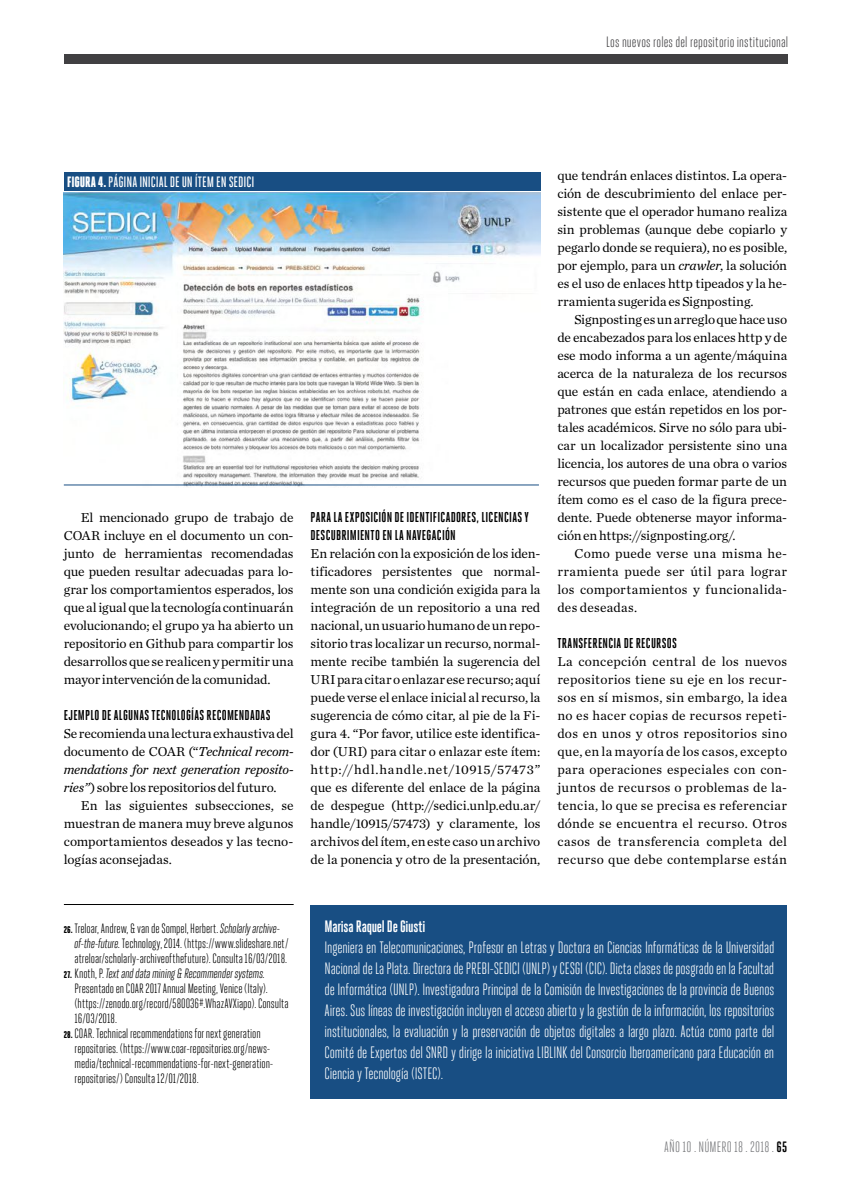
<style>
.page{position:relative;width:851px;height:1191px;background:#fff}
.page>*{position:absolute;margin:0;border:0;box-sizing:border-box;transform-origin:0 0}
.t1{font:16.5px/21px "Heroic Condensed";letter-spacing:-.01em;color:#fff;text-align:justify}
.t2{font:700 16.5px "Heroic Condensed";letter-spacing:-.02em;color:#fff}
.t3{font:15px "Heroic Condensed";letter-spacing:.01em;color:#414042}
.t4{font:500 15px "Heroic Condensed";color:#fff}
.t5{font:15px "Heroic Condensed";letter-spacing:.015em;color:#77787b}
.t6{font:700 14.25px/18px "Heroic Condensed";letter-spacing:.02em;color:#000}
.t7{font:13.5px/18px "Chronicle Text G1";letter-spacing:-.005em;color:#000;text-align:justify}
.t8{font:13.5px/15px "Heroic Condensed";letter-spacing:-.005em;color:#000}
.t9{font:italic 13.5px "Chronicle Text G2";letter-spacing:-.02em;color:#000}
.s1{font-weight:900}
.s2{font-family:"Chronicle Text G2";font-style:italic}
.s3{font-weight:900;font-size:9.75px}
.s4{font-style:italic}
.s5{font-weight:700;color:#000}
</style>
<div class="page">
<div style="left:64px;top:54px;width:723px;height:9px;background:#414042"></div>
<div style="left:310px;top:905px;width:477px;height:193px;background:#184e83"></div>
<img style="left:64px;top:192px;width:476px;height:295px">
<div style="left:64px;top:172px;width:476px;height:19px;background:#184e83"></div>
<hr style="left:64px;top:484px;width:475px;height:1px;background:#184e83">
<hr style="left:64px;top:904px;width:229px;height:1px;background:#000">
<p class="t3" style="left:606px;top:33px;width:184px">Los nuevos roles del repositorio institucional</p>
<p class="t4" style="left:67px;top:173px;width:167px"><span class="s1">FIGURA 4.</span>PÁGINA INICIAL DE UN ÍTEM EN SEDICI</p>
<p class="t7" style="left:64px;top:508px;width:231px;text-indent:17px">El mencionado grupo de trabajo de COAR incluye en el documento un con&shy;junto de herramientas recomendadas que pueden resultar adecuadas para lo&shy;grar los comportamientos esperados, los que al igual que la tecnología continuarán evolucionando; el grupo ya ha abierto un repositorio en Github para compartir los desarrollos que se realicen y permitir una mayor intervención de la comunidad.</p>
<p class="t6" style="left:64px;top:706px;width:208px">EJEMPLO DE ALGUNAS TECNOLOGÍAS RECOMENDADAS</p>
<p class="t7" style="left:64px;top:724px;width:231px">Se recomienda una lectura exhaustiva del documento de COAR (“<span class="s2">Technical recom-</span></p>
<p class="t9" style="left:64px;top:759px;width:231px">mendations for next generation reposito-</p>
<p class="t7" style="left:64px;top:778px;width:214px"><span class="s2">ries”</span>) sobre los repositorios del futuro.</p>
<p class="t7" style="left:81px;top:796px;width:214px">En las siguientes subsecciones, se</p>
<p class="t7" style="left:64px;top:814px;width:231px">muestran de manera muy breve algunos</p>
<p class="t7" style="left:64px;top:832px;width:231px">comportamientos deseados y las tecno-</p>
<p class="t7" style="left:64px;top:850px;width:110px">logías aconsejadas.</p>
<p class="t6" style="left:310px;top:508px;width:220px">PARA LA EXPOSICIÓN DE IDENTIFICADORES, LICENCIAS Y<br>DESCUBRIMIENTO EN LA NAVEGACIÓN</p>
<p class="t7" style="left:310px;top:544px;width:231px">En relación con la exposición de los iden&shy;tificadores persistentes que normal&shy;mente son una condición exigida para la integración de un repositorio a una red nacional, un usuario humano de un repo&shy;sitorio tras localizar un recurso, normal&shy;mente recibe también la sugerencia del URI para citar o enlazar ese recurso; aquí puede verse el enlace inicial al recurso, la sugerencia de cómo citar, al pie de la Fi&shy;gura 4. “Por favor, utilice este identifica&shy;dor (URI) para citar o enlazar este ítem: http://hdl.handle.net/10915/57473” que es diferente del enlace de la página de despegue (http://sedici.unlp.edu.ar/ handle/10915/57473) y claramente, los archivos del ítem, en este caso un archivo de la ponencia y otro de la presentación,</p>
<p class="t7" style="left:557px;top:166px;width:231px">que tendrán enlaces distintos. La opera&shy;ción de descubrimiento del enlace per&shy;sistente que el operador humano realiza sin problemas (aunque debe copiarlo y pegarlo donde se requiera), no es posible, por ejemplo, para un <span class="s2">crawler</span>, la solución es el uso de enlaces http tipeados y la he&shy;rramienta sugerida es Signposting.</p>
<p class="t7" style="left:557px;top:310px;width:231px;text-indent:17px">Signposting es un arreglo que hace uso de encabezados para los enlaces http y de ese modo informa a un agente/máquina acerca de la naturaleza de los recursos que están en cada enlace, atendiendo a patrones que están repetidos en los por&shy;tales académicos. Sirve no sólo para ubi&shy;car un localizador persistente sino una licencia, los autores de una obra o varios recursos que pueden formar parte de un ítem como es el caso de la figura prece&shy;dente. Puede obtenerse mayor informa&shy;ción en https://signposting.org/.</p>
<p class="t7" style="left:557px;top:544px;width:231px;text-indent:17px">Como puede verse una misma he&shy;rramienta puede ser útil para lograr los comportamientos y funcionalida&shy;des deseadas.</p>
<p class="t6" style="left:557px;top:634px;width:121px">TRANSFERENCIA DE RECURSOS</p>
<p class="t7" style="left:557px;top:652px;width:231px">La concepción central de los nuevos repositorios tiene su eje en los recur&shy;sos en sí mismos, sin embargo, la idea no es hacer copias de recursos repeti&shy;dos en unos y otros repositorios sino que, en la mayoría de los casos, excepto para operaciones especiales con con&shy;juntos de recursos o problemas de la&shy;tencia, lo que se precisa es referenciar dónde se encuentra el recurso. Otros casos de transferencia completa del recurso que debe contemplarse están</p>
<p class="t8" style="left:74px;top:920px;width:215px;text-indent:-11px"><span class="s3">26.</span> Treloar, Andrew, &amp; van de Sompel, Herbert. <span class="s4">Scholarly archive&shy;of-the-future.</span> Technology, 2014. (https://www.slideshare.net/ atreloar/scholarly-archiveofthefuture). Consulta 16/03/2018.</p>
<p class="t8" style="left:74px;top:965px;width:215px;text-indent:-11px"><span class="s3">27.</span> Knoth, P. <span class="s4">Text and data mining &amp; Recommender systems.<br></span>Presentado en COAR 2017 Annual Meeting, Venice (Italy). (https://zenodo.org/record/580036#.WhazAVXiapo). Consulta 16/03/2018.</p>
<p class="t8" style="left:74px;top:1025px;width:200px;text-indent:-11px"><span class="s3">28.</span> COAR. Technical recommendations for next generation repositories. (https://www.coar-repositories.org/news&shy;media/technical-recommendations-for-next-generation&shy;repositories/) Consulta 12/01/2018.</p>
<p class="t2" style="left:324px;top:916px;width:102px">MARISA RAQUEL DE GIUSTI</p>
<p class="t1" style="left:324px;top:936px;width:451px">Ingeniera en Telecomunicaciones, Profesor en Letras y Doctora en Ciencias Informáticas de la Universidad Nacional de La Plata. Directora de PREBI-SEDICI (UNLP) y CESGI (CIC). Dicta clases de posgrado en la Facultad de Informática (UNLP). Investigadora Principal de la Comisión de Investigaciones de la provincia de Buenos Aires. Sus líneas de investigación incluyen el acceso abierto y la gestión de la información, los repositorios institucionales, la evaluación y la preservación de objetos digitales a largo plazo. Actúa como parte del Comité de Expertos del SNRD y dirige la iniciativa LIBLINK del Consorcio Iberoamericano para Educación en Ciencia y Tecnología (ISTEC).</p>
<p class="t5" style="left:664px;top:1139px;width:124px">AÑO 10 . NÚMERO 18 . 2018 . <span class="s5">65</span></p>
</div>
